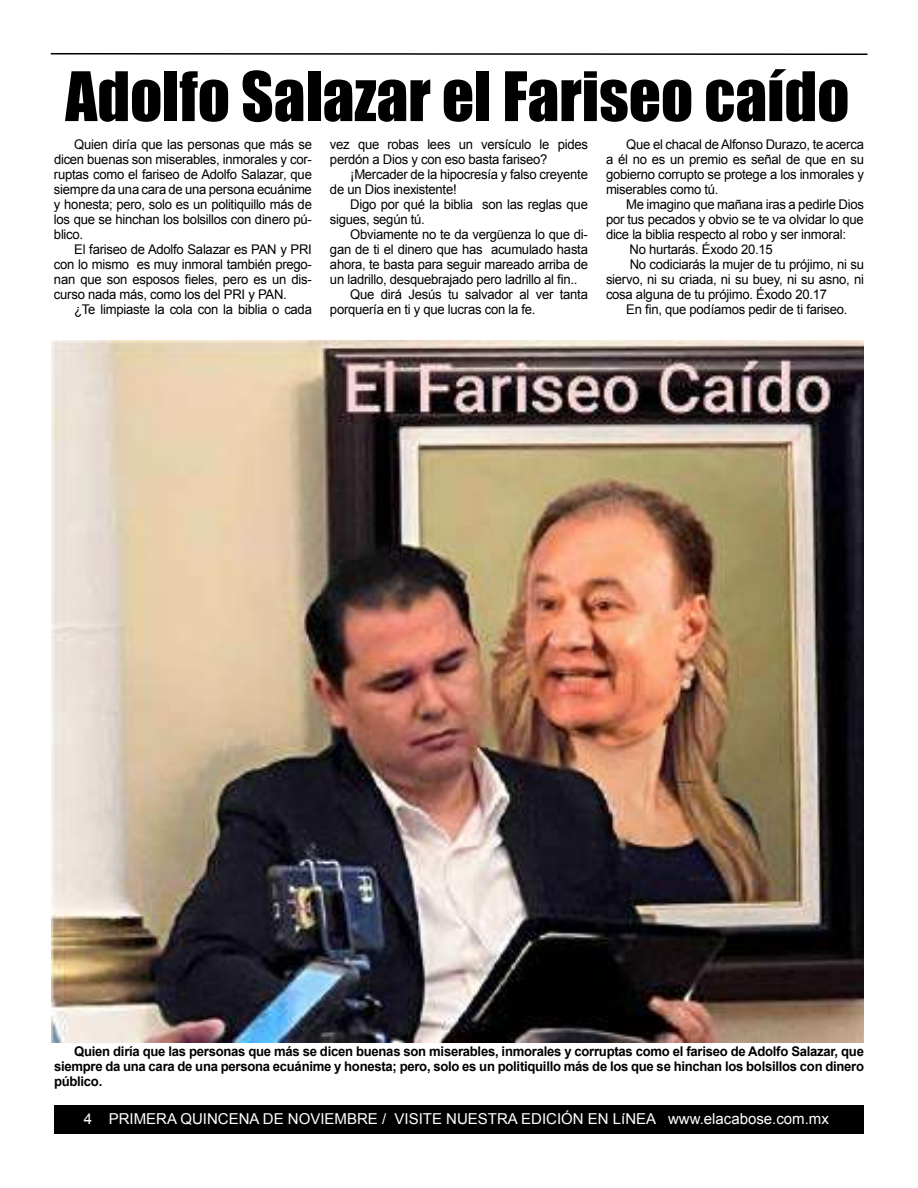
<style>
.page{position:relative;width:918px;height:1188px;background:#fff}
.page>*{position:absolute;margin:0;border:0;box-sizing:border-box;transform-origin:0 0}
.t1{font:63px "Impact";color:#000}
.t2{font:15px "Arial";color:#fff}
.t3{font:13.35px/15px "Arial";letter-spacing:-.02em;color:#000;text-align:justify}
.t4{font:700 13.35px/15px "Arial";letter-spacing:-.02em;color:#000;text-align:justify}
</style>
<div class="page">
<div style="left:54px;top:1106px;width:810px;height:28px;background:#000"></div>
<svg style="left:50px;top:53px;width:818px;height:2px;background:#3f3f3f"></svg>
<img style="left:52px;top:340px;width:812px;height:702px">
<h1 class="t1" style="left:65px;top:47px;width:786px">Adolfo Salazar el Fariseo caído</h1>
<p class="t3" style="left:54px;top:137px;width:260px;text-indent:20px">Quien diría que las personas que más se dicen buenas son miserables, inmorales y cor&shy;ruptas como el fariseo de Adolfo Salazar, que siempre da una cara de una persona ecuánime y honesta; pero, solo es un politiquillo más de los que se hinchan los bolsillos con dinero pú&shy;blico.</p>
<p class="t3" style="left:54px;top:242px;width:260px;text-indent:20px">El fariseo de Adolfo Salazar es PAN y PRI con lo mismo es muy inmoral también prego&shy;nan que son esposos fieles, pero es un dis&shy;curso nada más, como los del PRI y PAN.</p>
<p class="t3" style="left:74px;top:302px;width:239px">¿Te limpiaste la cola con la biblia o cada</p>
<p class="t3" style="left:330px;top:137px;width:259px">vez que robas lees un versículo le pides perdón a Dios y con eso basta fariseo?</p>
<p class="t3" style="left:330px;top:167px;width:259px;text-indent:20px">¡Mercader de la hipocresía y falso creyente de un Dios inexistente!</p>
<p class="t3" style="left:330px;top:197px;width:259px;text-indent:20px">Digo por qué la biblia son las reglas que sigues, según tú.</p>
<p class="t3" style="left:350px;top:227px;width:239px">Obviamente no te da vergüenza lo que di-</p>
<p class="t3" style="left:330px;top:242px;width:259px">gan de ti el dinero que has acumulado hasta</p>
<p class="t3" style="left:330px;top:257px;width:259px">ahora, te basta para seguir mareado arriba de</p>
<p class="t3" style="left:330px;top:272px;width:249px">un ladrillo, desquebrajado pero ladrillo al fin..</p>
<p class="t3" style="left:350px;top:287px;width:239px">Que dirá Jesús tu salvador al ver tanta</p>
<p class="t3" style="left:330px;top:302px;width:207px">porquería en ti y que lucras con la fe.</p>
<p class="t3" style="left:606px;top:137px;width:259px;text-indent:20px">Que el chacal de Alfonso Durazo, te acerca a él no es un premio es señal de que en su gobierno corrupto se protege a los inmorales y miserables como tú.</p>
<p class="t3" style="left:626px;top:197px;width:239px">Me imagino que mañana iras a pedirle Dios</p>
<p class="t3" style="left:606px;top:212px;width:259px">por tus pecados y obvio se te va olvidar lo que</p>
<p class="t3" style="left:606px;top:227px;width:242px">dice la biblia respecto al robo y ser inmoral:</p>
<p class="t3" style="left:630px;top:242px;width:145px">No hurtarás. Éxodo 20.15</p>
<p class="t3" style="left:630px;top:257px;width:236px">No codiciarás la mujer de tu prójimo, ni su</p>
<p class="t3" style="left:606px;top:272px;width:259px">siervo, ni su criada, ni su buey, ni su asno, ni</p>
<p class="t3" style="left:606px;top:287px;width:223px">cosa alguna de tu prójimo. Éxodo 20.17</p>
<p class="t3" style="left:626px;top:302px;width:223px">En fin, que podíamos pedir de ti fariseo.</p>
<p class="t4" style="left:54px;top:1045px;width:812px;text-indent:20px">Quien diría que las personas que más se dicen buenas son miserables, inmorales y corruptas como el fariseo de Adolfo Salazar, que siempre da una cara de una persona ecuánime y honesta; pero, solo es un politiquillo más de los que se hinchan los bolsillos con dinero público.</p>
<p class="t2" style="left:84px;top:1109px;width:747px">4 PRIMERA QUINCENA DE NOVIEMBRE / VISITE NUESTRA EDICIÓN EN LíNEA www.elacabose.com.mx</p>
</div>
